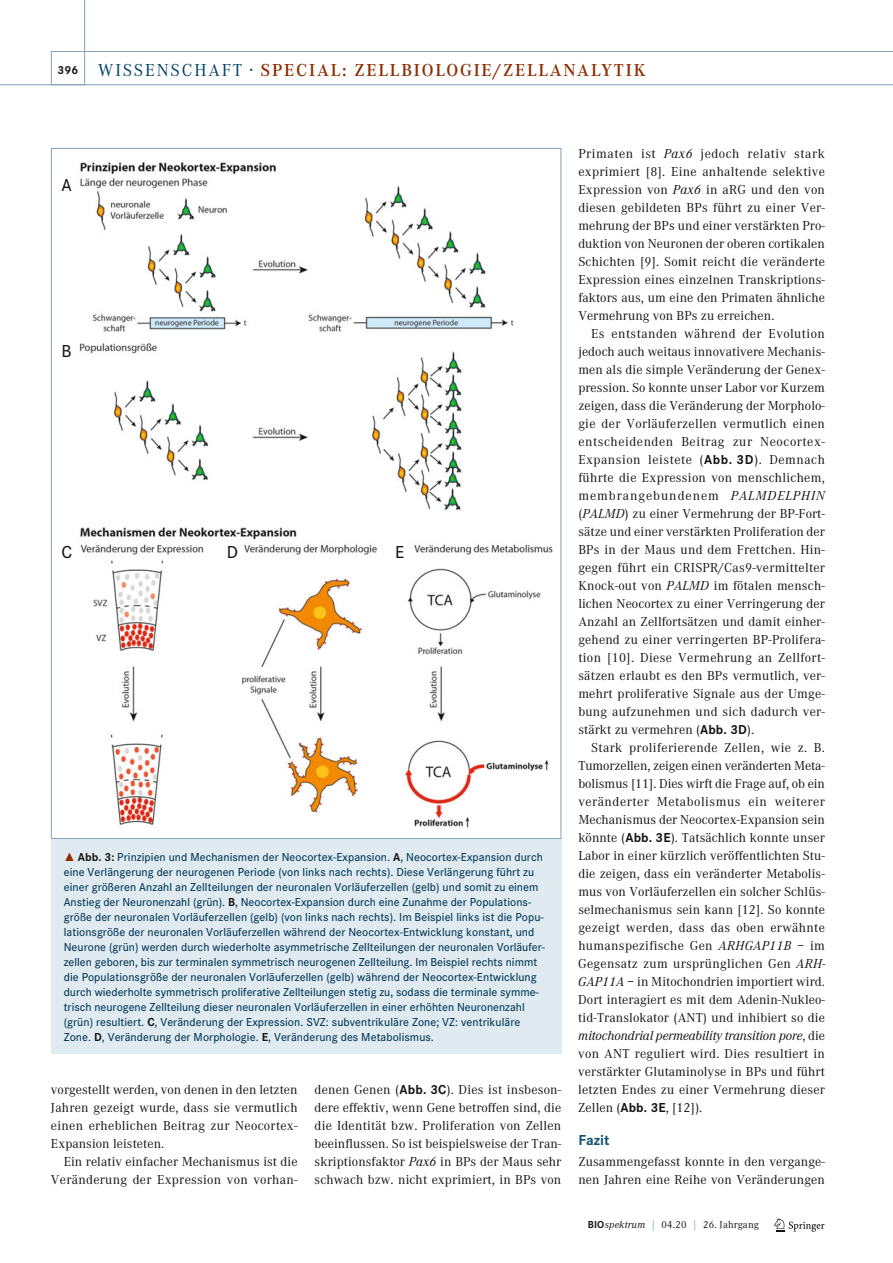
<style>
.page{position:relative;width:893px;height:1263px;background:#fff}
.page>*{position:absolute;margin:0;border:0;box-sizing:border-box;transform-origin:0 0}
.t1{font:600 18px "Corporate A";letter-spacing:.1em;color:#8d2d00}
.t2{font:500 18px "Corporate S";color:#131413}
.t3{font:700 15px "Corporate S";color:#115273}
.t4{font:13.5px/18px "Corporate A";letter-spacing:.01em;color:#131413;text-align:justify}
.t5{font:500 12px/15px "Corporate S";letter-spacing:.005em;color:#003252}
.t6{font:10.5px "Corporate A";letter-spacing:.015em;color:#131413}
.s1{font-family:"Corporate S";font-weight:700;font-size:12px;color:#131413}
.s2{font-weight:400;color:#004264}
.s3{font-family:"The Sans Expert";font-weight:400;color:#8d2d00}
.s4{font-weight:700;color:#131413}
.s5{font-family:"Corporate S";font-weight:700}
.s6{font-style:italic}
.s7{color:#658ba6}
</style>
<div class="page">
<svg style="left:774px;top:1218px;width:50px;height:14px"></svg>
<div style="left:51px;top:839px;width:510px;height:214px;background:#dfebf1"></div>
<img style="left:79px;top:162px;width:473px;height:666px">
<svg style="left:0;top:0;width:85px;height:85px"></svg>
<div style="left:51px;top:51px;width:842px;height:34px;border:1px solid #84a2ba"></div>
<h1 class="t1" style="left:58px;top:63px;width:590px"><span class="s1">396</span> <span class="s2">WISSENSCHAFT ·</span> SPECIAL: ZELLBIOLOGIE/ZELLANALYTIK</h1>
<h1 class="t2" style="left:62px;top:179px;width:12px">A</h1>
<h1 class="t2" style="left:62px;top:344px;width:12px">B</h1>
<h1 class="t2" style="left:62px;top:545px;width:12px">C</h1>
<h1 class="t2" style="left:227px;top:546px;width:13px">D</h1>
<h1 class="t2" style="left:395px;top:546px;width:11px">E</h1>
<p class="t5" style="left:64px;top:850px;width:483px"><span class="s3">˚</span> <span class="s4">Abb. 3:</span> Prinzipien und Mechanismen der Neocortex-Expansion. <span class="s4">A</span>, Neocortex-Expansion durch eine Verlängerung der neurogenen Periode (von links nach rechts). Diese Verlängerung führt zu einer größeren Anzahl an Zellteilungen der neuronalen Vorläuferzellen (gelb) und somit zu einem Anstieg der Neuronenzahl (grün). <span class="s4">B</span>, Neocortex-Expansion durch eine Zunahme der Populations&shy;größe der neuronalen Vorläuferzellen (gelb) (von links nach rechts). Im Beispiel links ist die Popu&shy;lationsgröße der neuronalen Vorläuferzellen während der Neocortex-Entwicklung konstant, und Neurone (grün) werden durch wiederholte asymmetrische Zellteilungen der neuronalen Vorläufer&shy;zellen geboren, bis zur terminalen symmetrisch neurogenen Zellteilung. Im Beispiel rechts nimmt die Populationsgröße der neuronalen Vorläuferzellen (gelb) während der Neocortex-Entwicklung durch wiederholte symmetrisch proliferative Zellteilungen stetig zu, sodass die terminale symme&shy;trisch neurogene Zellteilung dieser neuronalen Vorläuferzellen in einer erhöhten Neuronenzahl (grün) resultiert. <span class="s4">C</span>, Veränderung der Expression. SVZ: subventrikuläre Zone; VZ: ventrikuläre Zone. <span class="s4">D</span>, Veränderung der Morphologie. <span class="s4">E</span>, Veränderung des Metabolismus.</p>
<p class="t4" style="left:51px;top:1082px;width:248px">vorgestellt werden, von denen in den letzten Jahren gezeigt wurde, dass sie vermutlich einen erheblichen Beitrag zur Neocortex-Expansion leisteten.</p>
<p class="t4" style="left:51px;top:1154px;width:248px;text-align:right">Ein relativ einfacher Mechanismus ist die<br>Veränderung der Expression von vorhan-</p>
<p class="t4" style="left:315px;top:1082px;width:248px">denen Genen (<span class="s5">Abb. 3C</span>). Dies ist insbe son&shy;dere effektiv, wenn Gene betroffen sind, die die Identität bzw. Proliferation von Zellen beeinflussen. So ist beispielsweise der Tran&shy;skriptionsfaktor <span class="s6">Pax6</span> in BPs der Maus sehr schwach bzw. nicht exprimiert, in BPs von</p>
<p class="t4" style="left:578px;top:146px;width:248px">Primaten ist <span class="s6">Pax6</span> jedoch relativ stark ex primiert [8]. Eine anhaltende selektive Expression von <span class="s6">Pax6</span> in aRG und den von diesen gebildeten BPs führt zu einer Ver&shy;mehrung der BPs und einer verstärkten Pro&shy;duktion von Neuronen der oberen cortikalen Schichten [9]. Somit reicht die veränderte Expression eines einzelnen Transkriptions&shy;faktors aus, um eine den Primaten ähnliche Vermehrung von BPs zu erreichen.</p>
<p class="t4" style="left:578px;top:326px;width:248px;text-indent:13px">Es entstanden während der Evolution jedoch auch weitaus innovativere Mechanis&shy;men als die simple Veränderung der Genex&shy;pression. So konnte unser Labor vor Kurzem zeigen, dass die Veränderung der Morpholo&shy;gie der Vorläuferzellen vermutlich einen entscheidenden Beitrag zur Neocortex-Expansion leistete (<span class="s5">Abb. 3D</span>). Demnach führte die Expression von menschlichem, membrangebundenem <span class="s6">PALMDELPHIN </span>(<span class="s6">PALMD</span>) zu einer Vermehrung der BP-Fort&shy;sätze und einer verstärkten Proliferation der BPs in der Maus und dem Frettchen. Hin&shy;gegen führt ein CRISPR/Cas9-vermittelter Knock-out von <span class="s6">PALMD</span> im fötalen mensch&shy;lichen Neocortex zu einer Verringerung der Anzahl an Zellfortsätzen und damit einher&shy;gehend zu einer verringerten BP-Prolifera&shy;tion [10]. Diese Vermehrung an Zellfort&shy;sätzen erlaubt es den BPs vermutlich, ver&shy;mehrt proliferative Signale aus der Umge&shy;bung aufzunehmen und sich dadurch ver&shy;stärkt zu vermehren (<span class="s5">Abb. 3D</span>).</p>
<p class="t4" style="left:578px;top:740px;width:248px;text-indent:13px">Stark proliferierende Zellen, wie z. B.<br>Tumorzellen, zeigen einen veränderten Meta&shy;bolismus [11]. Dies wirft die Frage auf, ob ein veränderter Metabolismus ein weiterer Mechanismus der Neocortex-Expansion sein könnte (<span class="s5">Abb. 3E</span>). Tatsächlich konnte unser Labor in einer kürzlich veröffentlichten Stu&shy;die zeigen, dass ein veränderter Metabolis&shy;mus von Vorläuferzellen ein solcher Schlüs&shy;selmechanismus sein kann [12]. So konnte gezeigt werden, dass das oben erwähnte humanspezifische Gen <span class="s6">ARHGAP11B</span> – im Gegensatz zum ursprünglichen Gen <span class="s6">ARH-GAP11A</span> – in Mitochondrien importiert wird.<br>Dort interagiert es mit dem Adenin-Nukleo&shy;tid-Translokator (ANT) und inhibiert so die <span class="s6">mitochondrial permeability transition pore</span>, die von ANT reguliert wird. Dies resultiert in verstärkter Glutaminolyse in BPs und führt letzten Endes zu einer Vermehrung dieser Zellen (<span class="s5">Abb. 3E</span>, [12]).</p>
<p class="t3" style="left:578px;top:1135px;width:33px">Fazit</p>
<p class="t4" style="left:578px;top:1154px;width:248px">Zusammengefasst konnte in den vergange&shy;nen Jahren eine Reihe von Veränderungen</p>
<p class="t6" style="left:588px;top:1221px;width:173px"><span class="s5">BIO</span><span class="s6">spektrum</span> <span class="s7">|</span> 04.20 <span class="s7">|</span> 26. Jahrgang</p>
</div>
